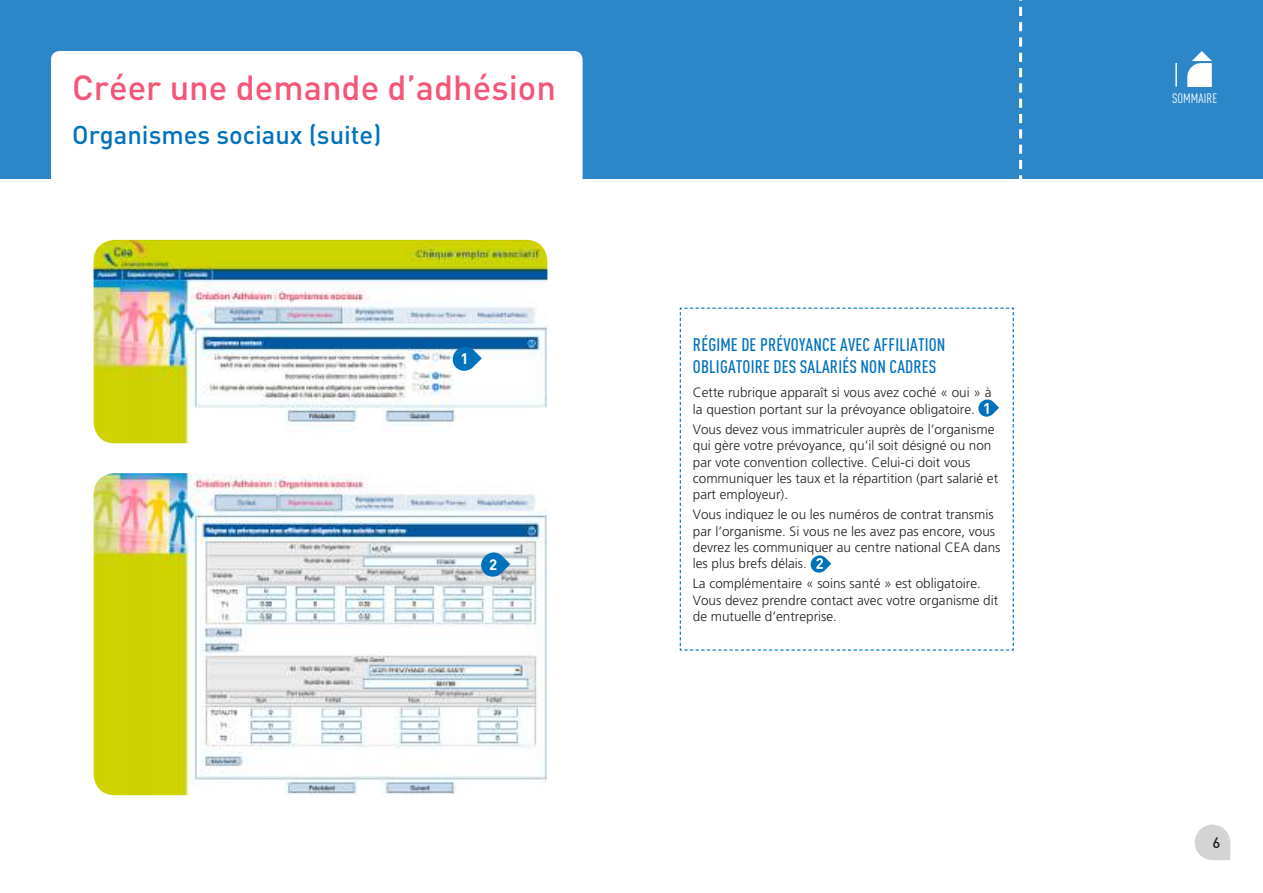
<style>
.page{position:relative;width:1263px;height:893px;background:#fff}
.page>*{position:absolute;margin:0;border:0;box-sizing:border-box;transform-origin:0 0}
.t1{font:500 34.5px "DINOT";color:#f45677}
.t2{font:500 25.5px "DINOT";color:#0072bc}
.t3{font:500 condensed 18px/21.6px "DINOT";letter-spacing:.01em;color:#0072bc}
.t4{font:700 15px "DINOT";color:#fff}
.t5{font:500 15px "DINOT";color:#241f1f}
.t6{font:300 13.5px/16.2px "Frutiger LT Std";color:#241f1f}
.t7{font:condensed 13.5px "DINOT";letter-spacing:.01em;color:#fff}
</style>
<div class="page">
<div style="left:0;top:0;width:1263px;height:179px;background:#2c86c7"></div>
<svg style="left:1195px;top:825px;width:35px;height:35px"></svg>
<hr style="left:1175px;top:63px;width:2px;height:24px;background:#fff">
<svg style="left:1187px;top:51px;width:25px;height:36px"></svg>
<div style="left:51px;top:51px;width:532px;height:142px;background:#fff;border-radius:9px"></div>
<svg style="left:1019px;top:0;width:3px;height:179px"></svg>
<img style="left:94px;top:240px;width:453px;height:203px">
<img style="left:94px;top:473px;width:453px;height:322px">
<svg style="left:453px;top:347px;width:29px;height:24px"></svg>
<svg style="left:481px;top:552px;width:29px;height:25px"></svg>
<svg style="left:680px;top:308px;width:334px;height:343px"></svg>
<h1 class="t1" style="left:72px;top:66px;width:485px">Créer une demande d’adhésion</h1>
<h2 class="t2" style="left:72px;top:118px;width:311px">Organismes sociaux (suite)</h2>
<p class="t4" style="left:461px;top:349px;width:10px">1</p>
<p class="t4" style="left:489px;top:555px;width:10px">2</p>
<h3 class="t3" style="left:693px;top:334px;width:254px">RÉGIME DE PRÉVOYANCE AVEC AFFILIATION<br>OBLIGATOIRE DES SALARIÉS NON CADRES</h3>
<p class="t6" style="left:693px;top:385px;width:300px">Cette rubrique apparaît si vous avez coché « oui » à la question portant sur la prévoyance obligatoire.</p>
<p class="t6" style="left:693px;top:422px;width:307px">Vous devez vous immatriculer auprès de l’organisme qui gère votre prévoyance, qu’il soit désigné ou non par vote convention collective. Celui-ci doit vous communiquer les taux et la répartition (part salarié et part employeur).</p>
<p class="t6" style="left:693px;top:507px;width:309px">Vous indiquez le ou les numéros de contrat transmis par l’organisme. Si vous ne les avez pas encore, vous devrez les communiquer au centre national CEA dans les plus brefs délais.</p>
<p class="t6" style="left:693px;top:576px;width:307px">La complémentaire « soins santé » est obligatoire.<br>Vous devez prendre contact avec votre organisme dit de mutuelle d’entreprise.</p>
<p class="t7" style="left:1172px;top:90px;width:47px">SOMMAIRE</p>
<p class="t5" style="left:1212px;top:833px;width:9px">6</p>
</div>
